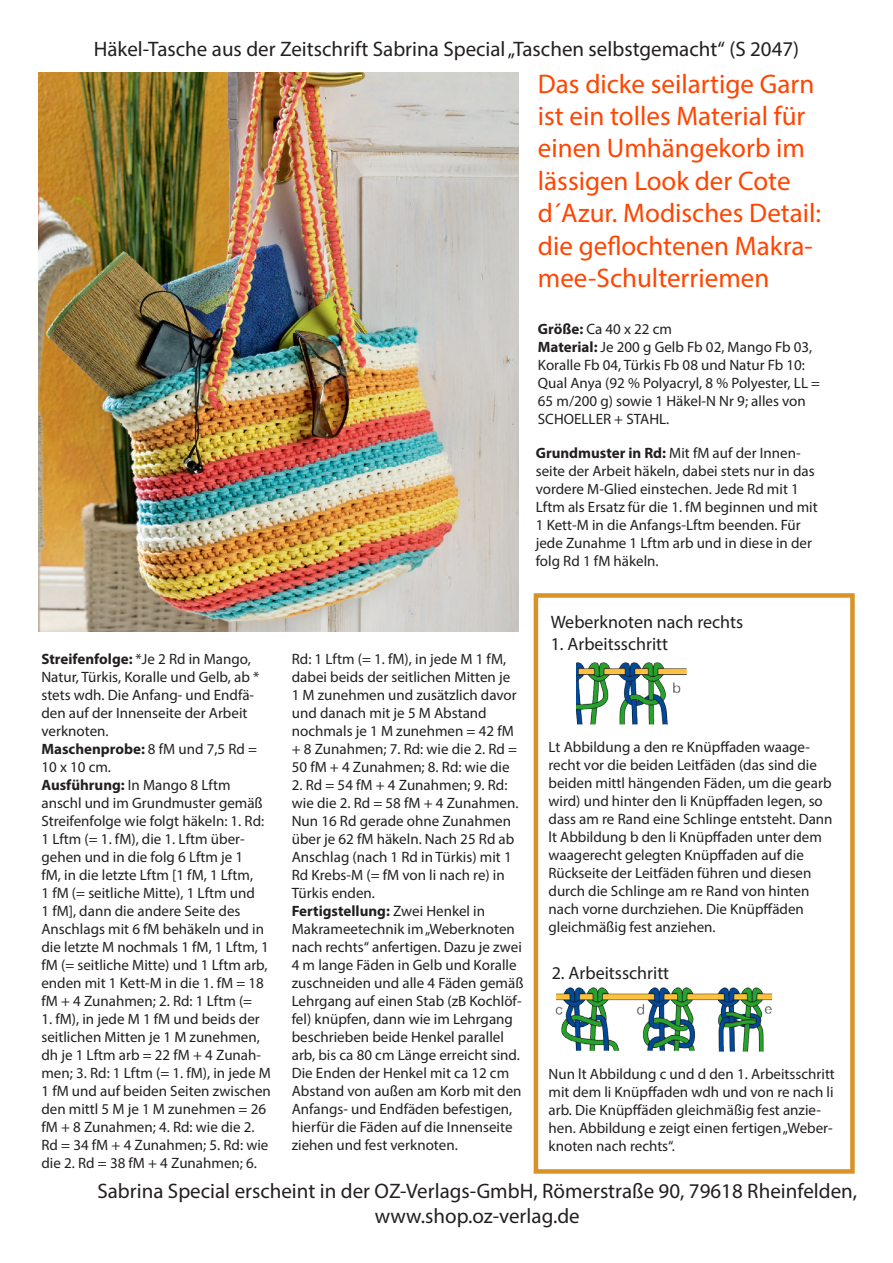
<style>
.page{position:relative;width:893px;height:1263px;background:#fff}
.page>*{position:absolute;margin:0;border:0;box-sizing:border-box;transform-origin:0 0}
.t1{font:27px/32.4px "Myriad Pro";color:#ff4500}
.t2{font:21px "Myriad Pro";color:#231f20}
.t3{font:18px "Myriad Pro";color:#231f20}
.t4{font:15px/18px "Myriad Pro";color:#231f20}
.s1{font-weight:700}
</style>
<div class="page">
<img style="left:38px;top:72px;width:481px;height:559px">
<img style="left:576px;top:662px;width:111px;height:63px">
<img style="left:555px;top:987px;width:218px;height:65px">
<div style="left:534px;top:593px;width:321px;height:581px;border:4px solid #d99227"></div>
<p class="t2" style="left:94px;top:36px;width:707px">Häkel-Tasche aus der Zeitschrift Sabrina Special „Taschen selbstgemacht“ (S 2047)</p>
<p class="t1" style="left:538px;top:67px;width:285px">Das dicke seilartige Garn ist ein tolles Material für einen Umhängekorb im lässigen Look der Cote d´Azur. Modisches Detail: die geflochtenen Makra&shy;mee-Schulterriemen</p>
<p class="t4" style="left:538px;top:320px;width:136px"><span class="s1">Größe:</span> Ca 40 x 22 cm</p>
<p class="t4" style="left:538px;top:338px;width:284px"><span class="s1">Material:</span> Je 200 g Gelb Fb 02, Mango Fb 03, Koralle Fb 04, Türkis Fb 08 und Natur Fb 10:<br>Qual Anya (92 % Polyacryl, 8 % Polyester, LL = 65 m/200 g) sowie 1 Häkel-N Nr 9; alles von</p>
<p class="t4" style="left:538px;top:410px;width:133px">SCHOELLER + STAHL.</p>
<p class="t4" style="left:536px;top:443px;width:283px"><span class="s1">Grundmuster in Rd:</span> Mit fM auf der Innen&shy;seite der Arbeit häkeln, dabei stets nur in das vordere M-Glied einstechen. Jede Rd mit 1<br>Lftm als Ersatz für die 1. fM beginnen und mit 1 Kett-M in die Anfangs-Lftm beenden. Für jede Zunahme 1 Lftm arb und in diese in der folg Rd 1 fM häkeln.</p>
<p class="t4" style="left:41px;top:650px;width:219px"><span class="s1">Streifenfolge:</span> *Je 2 Rd in Mango,<br>Natur, Türkis, Koralle und Gelb, ab * stets wdh. Die Anfang- und Endfä&shy;den auf der Innenseite der Arbeit verknoten.</p>
<p class="t4" style="left:41px;top:740px;width:217px"><span class="s1">Maschenprobe:</span> 8 fM und 7,5 Rd =<br>10 x 10 cm.</p>
<p class="t4" style="left:41px;top:776px;width:229px"><span class="s1">Ausführung:</span> In Mango 8 Lftm anschl und im Grundmuster gemäß<br>Streifenfolge wie folgt häkeln: 1. Rd:<br>1 Lftm (= 1. fM), die 1. Lftm über&shy;gehen und in die folg 6 Lftm je 1<br>fM, in die letzte Lftm [1 fM, 1 Lftm,<br>1 fM (= seitliche Mitte), 1 Lftm und<br>1 fM], dann die andere Seite des<br>Anschlags mit 6 fM behäkeln und in die letzte M nochmals 1 fM, 1 Lftm, 1 fM (= seitliche Mitte) und 1 Lftm arb, enden mit 1 Kett-M in die 1. fM = 18 fM + 4 Zunahmen; 2. Rd: 1 Lftm (=</p>
<p class="t4" style="left:41px;top:1010px;width:231px">1. fM), in jede M 1 fM und beids der seitlichen Mitten je 1 M zunehmen, dh je 1 Lftm arb = 22 fM + 4 Zunah&shy;men; 3. Rd: 1 Lftm (= 1. fM), in jede M<br>1 fM und auf beiden Seiten zwischen den mittl 5 M je 1 M zunehmen = 26 fM + 8 Zunahmen; 4. Rd: wie die 2.<br>Rd = 34 fM + 4 Zunahmen; 5. Rd: wie die 2. Rd = 38 fM + 4 Zunahmen; 6.</p>
<p class="t4" style="left:292px;top:650px;width:227px">Rd: 1 Lftm (= 1. fM), in jede M 1 fM, dabei beids der seitlichen Mitten je<br>1 M zunehmen und zusätzlich davor und danach mit je 5 M Abstand nochmals je 1 M zunehmen = 42 fM + 8 Zunahmen; 7. Rd: wie die 2. Rd =<br>50 fM + 4 Zunahmen; 8. Rd: wie die</p>
<p class="t4" style="left:292px;top:776px;width:228px">2. Rd = 54 fM + 4 Zunahmen; 9. Rd: wie die 2. Rd = 58 fM + 4 Zunahmen.<br>Nun 16 Rd gerade ohne Zunahmen über je 62 fM häkeln. Nach 25 Rd ab<br>Anschlag (nach 1 Rd in Türkis) mit 1<br>Rd Krebs-M (= fM von li nach re) in<br>Türkis enden.</p>
<p class="t4" style="left:292px;top:902px;width:233px"><span class="s1">Fertigstellung:</span> Zwei Henkel in Makrameetechnik im „Weberknoten nach rechts“ anfertigen. Dazu je zwei 4 m lange Fäden in Gelb und Koralle zuschneiden und alle 4 Fäden gemäß Lehrgang auf einen Stab (zB Kochlöf&shy;fel) knüpfen, dann wie im Lehrgang beschrieben beide Henkel parallel arb, bis ca 80 cm Länge erreicht sind.<br>Die Enden der Henkel mit ca 12 cm Abstand von außen am Korb mit den Anfangs- und Endfäden befestigen, hierfür die Fäden auf die Innenseite ziehen und fest verknoten.</p>
<p class="t3" style="left:551px;top:611px;width:194px">Weberknoten nach rechts</p>
<p class="t3" style="left:551px;top:632px;width:119px">1. Arbeitsschritt</p>
<p class="t4" style="left:549px;top:738px;width:286px">Lt Abbildung a den re Knüpffaden waage&shy;recht vor die beiden Leitfäden (das sind die beiden mittl hängenden Fäden, um die gearb wird) und hinter den li Knüpffaden legen, so dass am re Rand eine Schlinge entsteht. Dann lt Abbildung b den li Knüpffaden unter dem waagerecht gelegten Knüpffaden auf die Rückseite der Leitfäden führen und diesen durch die Schlinge am re Rand von hinten nach vorne durchziehen. Die Knüpffäden gleichmäßig fest anziehen.</p>
<p class="t3" style="left:552px;top:962px;width:119px">2. Arbeitsschritt</p>
<p class="t4" style="left:549px;top:1064px;width:288px">Nun lt Abbildung c und d den 1. Arbeitsschritt mit dem li Knüpffaden wdh und von re nach li arb. Die Knüpffäden gleichmäßig fest anzie&shy;hen. Abbildung e zeigt einen fertigen „Weber&shy;knoten nach rechts“.</p>
<p class="t2" style="left:97px;top:1178px;width:761px">Sabrina Special erscheint in der OZ-Verlags-GmbH, Römerstraße 90, 79618 Rheinfelden,</p>
<p class="t2" style="left:375px;top:1203px;width:206px">www.shop.oz-verlag.de</p>
</div>
